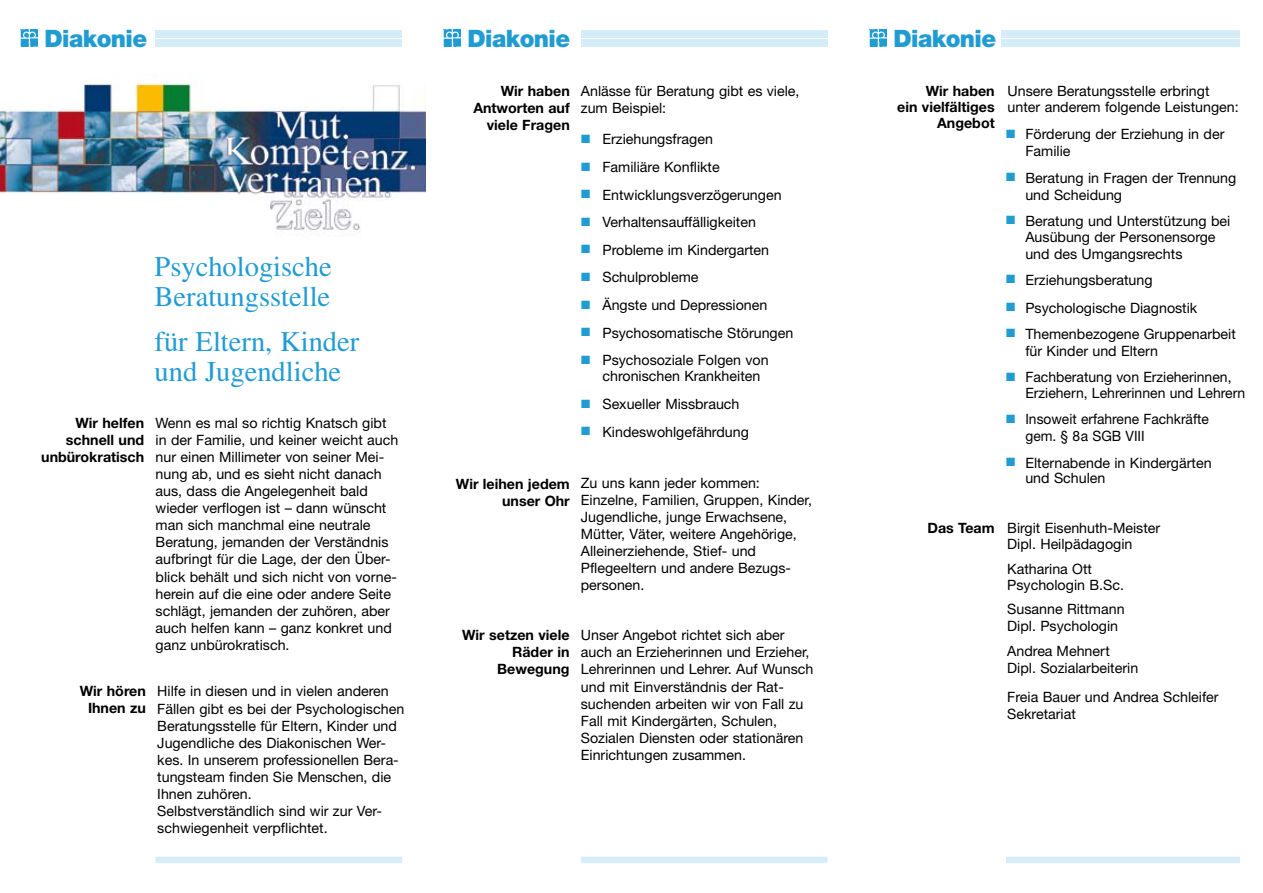
<style>
.page{position:relative;width:1263px;height:893px;background:#fff}
.page>*{position:absolute;margin:0;border:0;box-sizing:border-box;transform-origin:0 0}
.t1{font:28.5px/30px "Times LT";color:#219cd3}
.t2{font:900 24px "Helvetica Neue";letter-spacing:-.025em;color:#219cd3}
.t3{font:14.25px/17.1px "Helvetica Neue";color:#000}
.t4{font:700 14.25px/17.1px "Helvetica Neue";color:#000;text-align:right}
.t5{font:14.25px "Helvetica Neue CE";color:#000}
.s1{color:#219cd3}
</style>
<div class="page">
<div style="left:156px;top:30px;width:246px;height:8px;background:#d5edf9"></div>
<div style="left:156px;top:40px;width:246px;height:7px;background:#d5edf9"></div>
<div style="left:581px;top:30px;width:246px;height:8px;background:#d5edf9"></div>
<div style="left:581px;top:40px;width:246px;height:7px;background:#d5edf9"></div>
<div style="left:1001px;top:30px;width:239px;height:8px;background:#d5edf9"></div>
<div style="left:1001px;top:40px;width:239px;height:7px;background:#d5edf9"></div>
<div style="left:156px;top:857px;width:246px;height:6px;background:#d5edf9"></div>
<div style="left:581px;top:857px;width:246px;height:6px;background:#d5edf9"></div>
<div style="left:1006px;top:857px;width:234px;height:6px;background:#d5edf9"></div>
<img style="left:869px;top:30px;width:18px;height:17px">
<img style="left:443px;top:30px;width:18px;height:17px">
<img style="left:20px;top:30px;width:18px;height:17px">
<img style="left:0;top:83px;width:425px;height:149px">
<h2 class="t2" style="left:45px;top:24px;width:104px">Diakonie</h2>
<h2 class="t2" style="left:468px;top:24px;width:104px">Diakonie</h2>
<h2 class="t2" style="left:893px;top:24px;width:104px">Diakonie</h2>
<h1 class="t1" style="left:154px;top:251px;width:179px">Psychologische<br>Beratungsstelle</h1>
<h1 class="t1" style="left:154px;top:326px;width:206px">für Eltern, Kinder und Jugendliche</h1>
<p class="t4" style="left:41px;top:414px;width:104px">Wir helfen schnell und unbürokratisch</p>
<p class="t3" style="left:156px;top:414px;width:244px">Wenn es mal so richtig Knatsch gibt in der Familie, und keiner weicht auch nur einen Millimeter von seiner Mei&shy;nung ab, und es sieht nicht danach aus, dass die Angelegenheit bald wieder verflogen ist – dann wünscht man sich manchmal eine neutrale Beratung, jemanden der Verständnis aufbringt für die Lage, der den Über&shy;blick behält und sich nicht von vorne&shy;herein auf die eine oder andere Seite schlägt, jemanden der zuhören, aber auch helfen kann – ganz konkret und ganz unbürokratisch.</p>
<p class="t4" style="left:80px;top:682px;width:68px;text-align:center">Wir hören<br>Ihnen zu</p>
<p class="t3" style="left:157px;top:683px;width:248px">Hilfe in diesen und in vielen anderen Fällen gibt es bei der Psychologischen Beratungsstelle für Eltern, Kinder und Jugendliche des Diakonischen Wer&shy;kes. In unserem professionellen Bera&shy;tungsteam finden Sie Menschen, die Ihnen zuhören.<br>Selbstverständlich sind wir zur Ver&shy;schwiegenheit verpflichtet.</p>
<p class="t4" style="left:473px;top:82px;width:98px">Wir haben<br>Antworten auf viele Fragen</p>
<p class="t3" style="left:581px;top:82px;width:220px">Anlässe für Beratung gibt es viele, zum Beispiel:</p>
<p class="t3" style="left:581px;top:131px;width:133px"><span class="s1">■</span> Erziehungsfragen</p>
<p class="t3" style="left:581px;top:158px;width:140px"><span class="s1">■</span> Familiäre Konflikte</p>
<p class="t3" style="left:581px;top:186px;width:202px"><span class="s1">■</span> Entwicklungsverzögerungen</p>
<p class="t3" style="left:581px;top:213px;width:176px"><span class="s1">■</span> Verhaltensauffälligkeiten</p>
<p class="t3" style="left:581px;top:241px;width:189px"><span class="s1">■</span> Probleme im Kindergarten</p>
<p class="t3" style="left:581px;top:269px;width:119px"><span class="s1">■</span> Schulprobleme</p>
<p class="t3" style="left:581px;top:296px;width:188px"><span class="s1">■</span> Ängste und Depressionen</p>
<p class="t3" style="left:581px;top:324px;width:214px"><span class="s1">■</span> Psychosomatische Störungen</p>
<p class="t3" style="left:602px;top:352px;width:168px;line-height:16.2px;text-indent:-21px"><span class="s1">■</span> Psychosoziale Folgen von chronischen Krankheiten</p>
<p class="t3" style="left:581px;top:395px;width:160px"><span class="s1">■</span> Sexueller Missbrauch</p>
<p class="t3" style="left:581px;top:423px;width:169px"><span class="s1">■</span> Kindeswohlgefährdung</p>
<p class="t4" style="left:456px;top:475px;width:115px">Wir leihen jedem unser Ohr</p>
<p class="t3" style="left:581px;top:474px;width:233px">Zu uns kann jeder kommen:<br>Einzelne, Familien, Gruppen, Kinder,<br>Jugendliche, junge Erwachsene,<br>Mütter, Väter, weitere Angehörige,<br>Alleinerziehende, Stief- und<br>Pflegeeltern und andere Bezugs&shy;personen.</p>
<p class="t4" style="left:462px;top:626px;width:109px">Wir setzen viele<br>Räder in<br>Bewegung</p>
<p class="t3" style="left:581px;top:626px;width:234px">Unser Angebot richtet sich aber auch an Erzieherinnen und Erzieher, Lehrerinnen und Lehrer. Auf Wunsch und mit Einverständnis der Rat&shy;suchenden arbeiten wir von Fall zu Fall mit Kindergärten, Schulen, Sozialen Diensten oder stationären Einrichtungen zusammen.</p>
<p class="t4" style="left:897px;top:83px;width:99px;line-height:15.8px">Wir haben<br>ein vielfältiges<br>Angebot</p>
<p class="t3" style="left:1007px;top:83px;width:233px;line-height:15.8px">Unsere Beratungsstelle erbringt unter anderem folgende Leistungen:</p>
<p class="t3" style="left:1025px;top:125px;width:201px;text-indent:-19px"><span class="s1">■</span> Förderung der Erziehung in der<br>Familie</p>
<p class="t3" style="left:1025px;top:169px;width:212px;text-indent:-19px"><span class="s1">■</span> Beratung in Fragen der Trennung und Scheidung</p>
<p class="t3" style="left:1006px;top:213px;width:226px;line-height:15.8px;text-align:center"><span class="s1">■</span> Beratung und Unterstützung bei<br>Ausübung der Personensorge</p>
<p class="t3" style="left:1025px;top:245px;width:159px">und des Umgangsrechts</p>
<p class="t3" style="left:1006px;top:271px;width:148px"><span class="s1">■</span> Erziehungsberatung</p>
<p class="t3" style="left:1006px;top:299px;width:193px"><span class="s1">■</span> Psychologische Diagnostik</p>
<p class="t3" style="left:1025px;top:325px;width:212px;text-indent:-19px"><span class="s1">■</span> Themenbezogene Gruppenarbeit für Kinder und Eltern</p>
<p class="t3" style="left:1025px;top:369px;width:221px;line-height:15.8px;text-indent:-19px"><span class="s1">■</span> Fachberatung von Erzieherinnen,<br>Erziehern, Lehrerinnen und Lehrern</p>
<p class="t3" style="left:1025px;top:410px;width:185px;text-indent:-19px"><span class="s1">■</span> Insoweit erfahrene Fachkräfte gem. § 8a SGB VIII</p>
<p class="t3" style="left:1025px;top:454px;width:188px;line-height:15.8px;text-indent:-19px"><span class="s1">■</span> Elternabende in Kindergärten und Schulen</p>
<p class="t4" style="left:927px;top:519px;width:69px">Das Team</p>
<p class="t3" style="left:1007px;top:520px;width:155px;line-height:15.8px">Birgit Eisenhuth-Meister<br>Dipl. Heilpädagogin</p>
<p class="t3" style="left:1007px;top:561px;width:118px;line-height:15.8px">Katharina Ott<br>Psychologin B.Sc.</p>
<p class="t3" style="left:1007px;top:600px;width:119px">Susanne Rittmann<br>Dipl. Psychologin</p>
<p class="t5" style="left:1007px;top:642px;width:104px">Andrea Mehnert</p>
<p class="t3" style="left:1007px;top:653px;width:213px;line-height:29.1px">Dipl. Sozialarbeiterin<br>Freia Bauer und Andrea Schleifer</p>
<p class="t3" style="left:1007px;top:706px;width:70px">Sekretariat</p>
</div>
